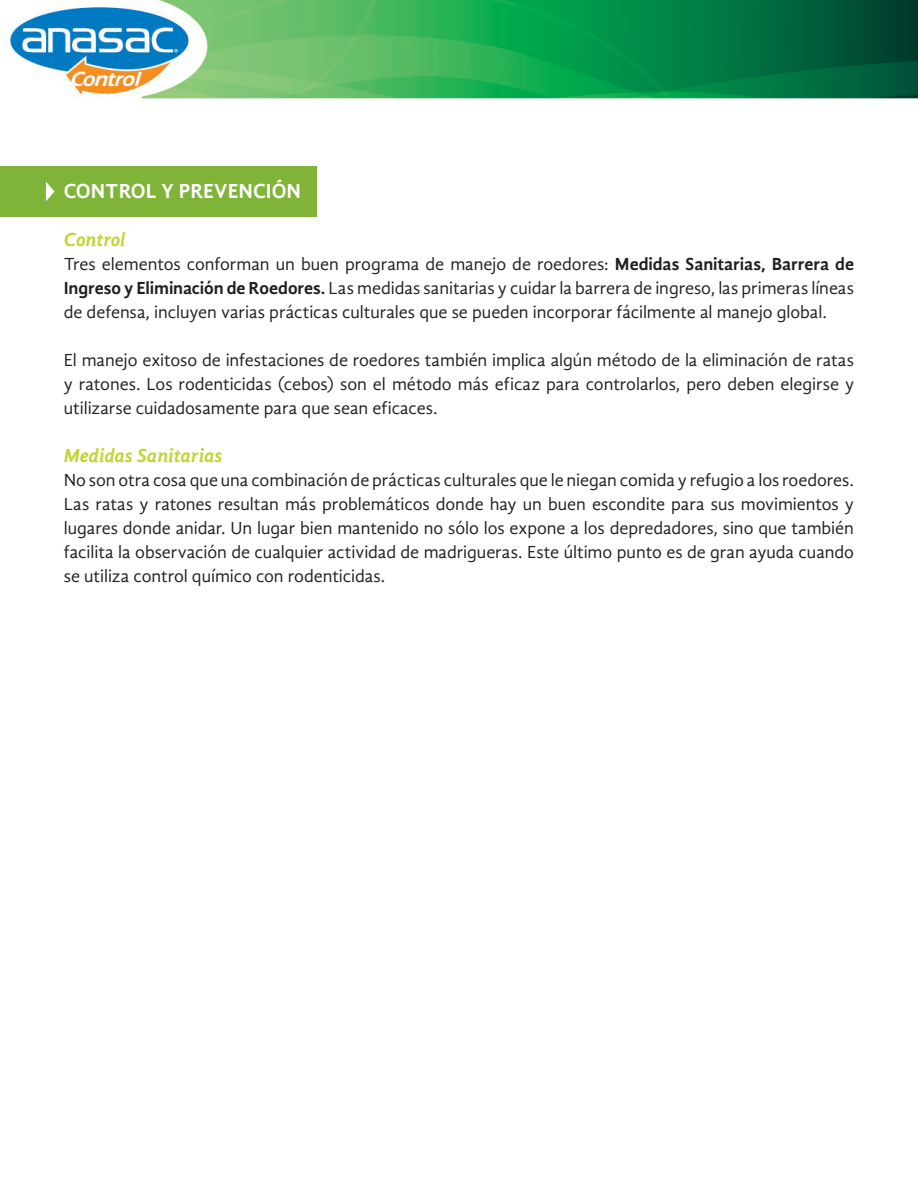
<style>
.page{position:relative;width:918px;height:1188px;background:#fff}
.page>*{position:absolute;margin:0;border:0;box-sizing:border-box;transform-origin:0 0}
.t1{font:700 21px "Gandhi Sans";color:#fff}
.t2{font:italic 700 19.5px "Gandhi Sans";color:#bed630}
.t3{font:18px/24px "Gandhi Sans";letter-spacing:-.005em;color:#231f20;text-align:justify}
.s1{font-weight:700}
</style>
<div class="page">
<img style="left:10px;top:0;width:908px;height:99px">
<div style="left:0;top:166px;width:317px;height:50px;background:#7fb438"></div>
<svg style="left:46px;top:182px;width:9px;height:19px"></svg>
<p class="t1" style="left:64px;top:179px;width:239px">CONTROL Y PREVENCIÓN</p>
<p class="t2" style="left:64px;top:228px;width:63px">Control</p>
<p class="t3" style="left:64px;top:252px;width:792px">Tres elementos conforman un buen programa de manejo de roedores: <span class="s1">Medidas Sanitarias, Barrera de Ingreso y Eliminación de Roedores.</span> Las medidas sanitarias y cuidar la barrera de ingreso, las primeras líneas de defensa, incluyen varias prácticas culturales que se pueden incorporar fácilmente al manejo global.</p>
<p class="t3" style="left:64px;top:348px;width:792px">El manejo exitoso de infestaciones de roedores también implica algún método de la eliminación de ratas y ratones. Los rodenticidas (cebos) son el método más eficaz para controlarlos, pero deben elegirse y utilizarse cuidadosamente para que sean eficaces.</p>
<p class="t2" style="left:64px;top:444px;width:160px">Medidas Sanitarias</p>
<p class="t3" style="left:64px;top:468px;width:792px">No son otra cosa que una combinación de prácticas culturales que le niegan comida y refugio a los roedores.<br>Las ratas y ratones resultan más problemáticos donde hay un buen escondite para sus movimientos y lugares donde anidar. Un lugar bien mantenido no sólo los expone a los depredadores, sino que también facilita la observación de cualquier actividad de madrigueras. Este último punto es de gran ayuda cuando se utiliza control químico con rodenticidas.</p>
</div>
